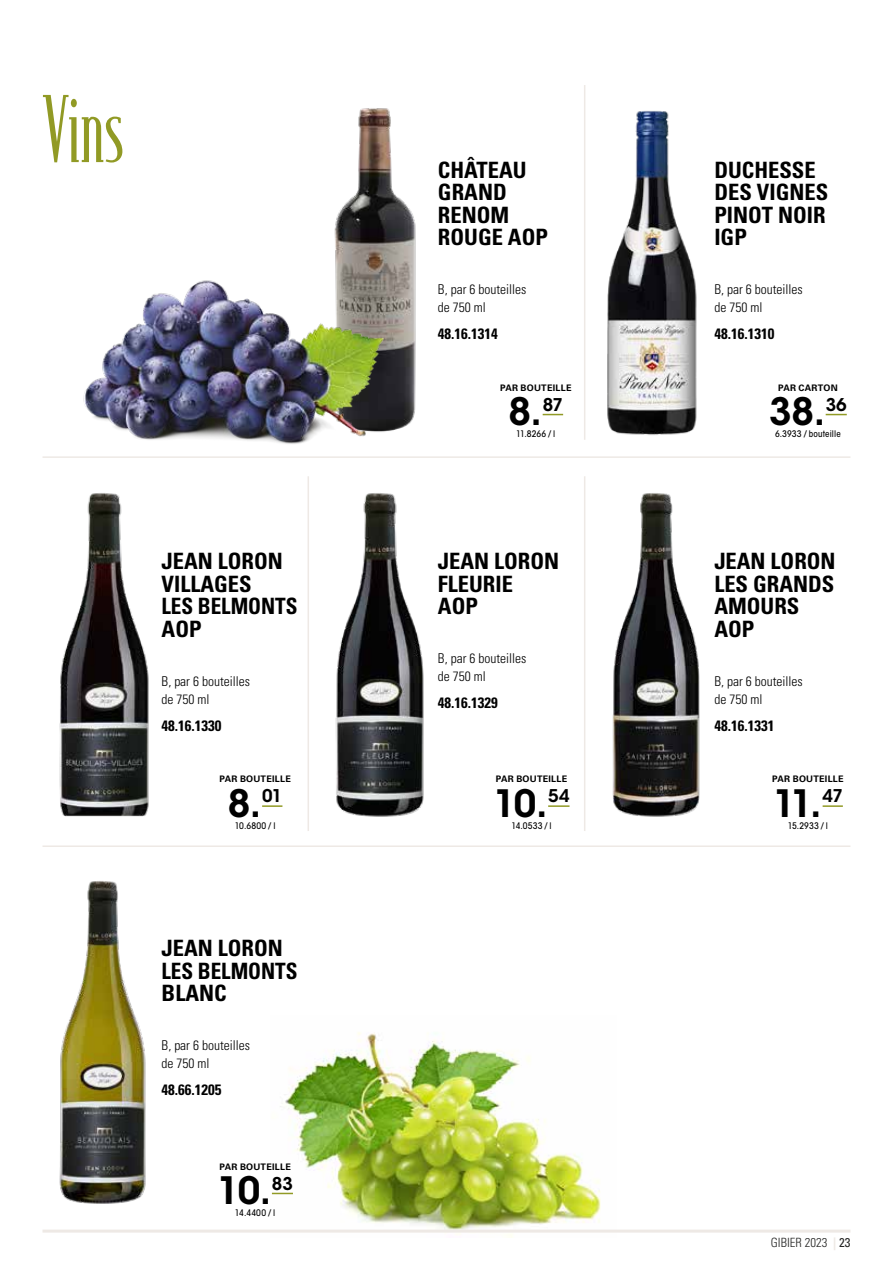
<style>
.page{position:relative;width:893px;height:1263px;background:#fff}
.page>*{position:absolute;margin:0;border:0;box-sizing:border-box;transform-origin:0 0}
.t1{font:300 87px "Bodega Serif";color:#919a25}
.t2{font:600 37.5px "ITC Avant Garde Std";letter-spacing:-.06em;color:#000}
.t3{font:700 condensed 22.5px/22.5px "Univers LT Std";color:#000}
.t4{font:700 condensed 15px "Univers LT Std";color:#000}
.t5{font:300 condensed 13.5px/18px "Univers LT Std";color:#000}
.t6{font:300 condensed 12.75px "Univers LT Std";color:#242423}
.t7{font:700 9px "Univers LT Std";letter-spacing:.025em;color:#000}
.t8{font:500 condensed 9px "ITC Avant Garde Std";letter-spacing:.015em;color:#000}
.s1{font-weight:700;color:#eee9e5}
.s2{font-weight:400}
</style>
<div class="page">
<hr style="left:308px;top:476px;width:1px;height:355px;background:#eee9e5">
<hr style="left:584px;top:85px;width:1px;height:355px;background:#eee9e5">
<hr style="left:584px;top:476px;width:1px;height:355px;background:#eee9e5">
<hr style="left:43px;top:456px;width:807px;height:2px;background:#eee9e5">
<hr style="left:43px;top:845px;width:807px;height:2px;background:#eee9e5">
<img style="left:270px;top:1032px;width:346px;height:205px">
<hr style="left:43px;top:1229px;width:807px;height:3px;background:#eee9e5">
<img style="left:607px;top:110px;width:90px;height:325px">
<svg style="left:826px;top:414px;width:21px;height:1px"></svg>
<img style="left:334px;top:108px;width:82px;height:322px">
<svg style="left:543px;top:414px;width:20px;height:1px"></svg>
<img style="left:335px;top:493px;width:89px;height:324px">
<hr style="left:548px;top:805px;width:21px;height:2px;background:#919a25">
<img style="left:59px;top:493px;width:90px;height:324px">
<hr style="left:262px;top:805px;width:20px;height:2px;background:#919a25">
<img style="left:612px;top:493px;width:88px;height:324px">
<hr style="left:823px;top:805px;width:20px;height:2px;background:#919a25">
<img style="left:59px;top:881px;width:87px;height:323px">
<svg style="left:272px;top:1193px;width:21px;height:1px"></svg>
<img style="left:83px;top:247px;width:311px;height:197px">
<h1 class="t1" style="left:43px;top:78px;width:83px">Vins</h1>
<p class="t3" style="left:162px;top:550px;width:138px">JEAN LORON<br>VILLAGES<br>LES BELMONTS<br>AOP</p>
<p class="t5" style="left:162px;top:672px;width:90px">B, par 6 bouteilles de 750 ml</p>
<p class="t4" style="left:162px;top:716px;width:61px">48.16.1330</p>
<p class="t7" style="left:219px;top:774px;width:73px">PAR BOUTEILLE</p>
<h2 class="t2" style="left:228px;top:779px;width:56px">8.<sup>01</sup></h2>
<p class="t8" style="left:235px;top:820px;width:42px">10.6800 / l</p>
<p class="t3" style="left:162px;top:937px;width:138px">JEAN LORON<br>LES BELMONTS<br>BLANC</p>
<p class="t5" style="left:162px;top:1037px;width:90px">B, par 6 bouteilles de 750 ml</p>
<p class="t4" style="left:162px;top:1081px;width:61px">48.66.1205</p>
<p class="t7" style="left:219px;top:1161px;width:73px">PAR BOUTEILLE</p>
<h2 class="t2" style="left:217px;top:1167px;width:77px">10.<sup>83</sup></h2>
<p class="t8" style="left:235px;top:1207px;width:42px">14.4400 / l</p>
<p class="t3" style="left:438px;top:159px;width:112px">CHÂTEAU<br>GRAND<br>RENOM<br>ROUGE AOP</p>
<p class="t5" style="left:438px;top:281px;width:90px">B, par 6 bouteilles de 750 ml</p>
<p class="t4" style="left:438px;top:325px;width:61px">48.16.1314</p>
<p class="t7" style="left:500px;top:382px;width:73px">PAR BOUTEILLE</p>
<h2 class="t2" style="left:508px;top:388px;width:56px">8.<sup>87</sup></h2>
<p class="t8" style="left:516px;top:428px;width:41px">11.8266 / l</p>
<p class="t3" style="left:438px;top:550px;width:123px">JEAN LORON<br>FLEURIE<br>AOP</p>
<p class="t5" style="left:438px;top:649px;width:90px">B, par 6 bouteilles de 750 ml</p>
<p class="t4" style="left:438px;top:694px;width:61px">48.16.1329</p>
<p class="t7" style="left:496px;top:774px;width:73px">PAR BOUTEILLE</p>
<h2 class="t2" style="left:494px;top:779px;width:77px">10.<sup>54</sup></h2>
<p class="t8" style="left:511px;top:820px;width:42px">14.0533 / l</p>
<p class="t3" style="left:714px;top:159px;width:115px">DUCHESSE<br>DES VIGNES<br>PINOT NOIR<br>IGP</p>
<p class="t5" style="left:714px;top:281px;width:90px">B, par 6 bouteilles de 750 ml</p>
<p class="t4" style="left:714px;top:325px;width:61px">48.16.1310</p>
<p class="t7" style="left:778px;top:382px;width:61px">PAR CARTON</p>
<h2 class="t2" style="left:769px;top:388px;width:79px">38.<sup>36</sup></h2>
<p class="t8" style="left:775px;top:428px;width:67px">6.3933 / bouteille</p>
<p class="t3" style="left:714px;top:550px;width:123px">JEAN LORON<br>LES GRANDS<br>AMOURS<br>AOP</p>
<p class="t5" style="left:714px;top:672px;width:90px">B, par 6 bouteilles de 750 ml</p>
<p class="t4" style="left:714px;top:716px;width:61px">48.16.1331</p>
<p class="t7" style="left:772px;top:774px;width:73px">PAR BOUTEILLE</p>
<h2 class="t2" style="left:773px;top:779px;width:71px">11.<sup>47</sup></h2>
<p class="t8" style="left:788px;top:820px;width:42px">15.2933 / l</p>
<p class="t6" style="left:771px;top:1234px;width:81px">GIBIER 2023 <span class="s1">|</span> <span class="s2">23</span></p>
</div>
